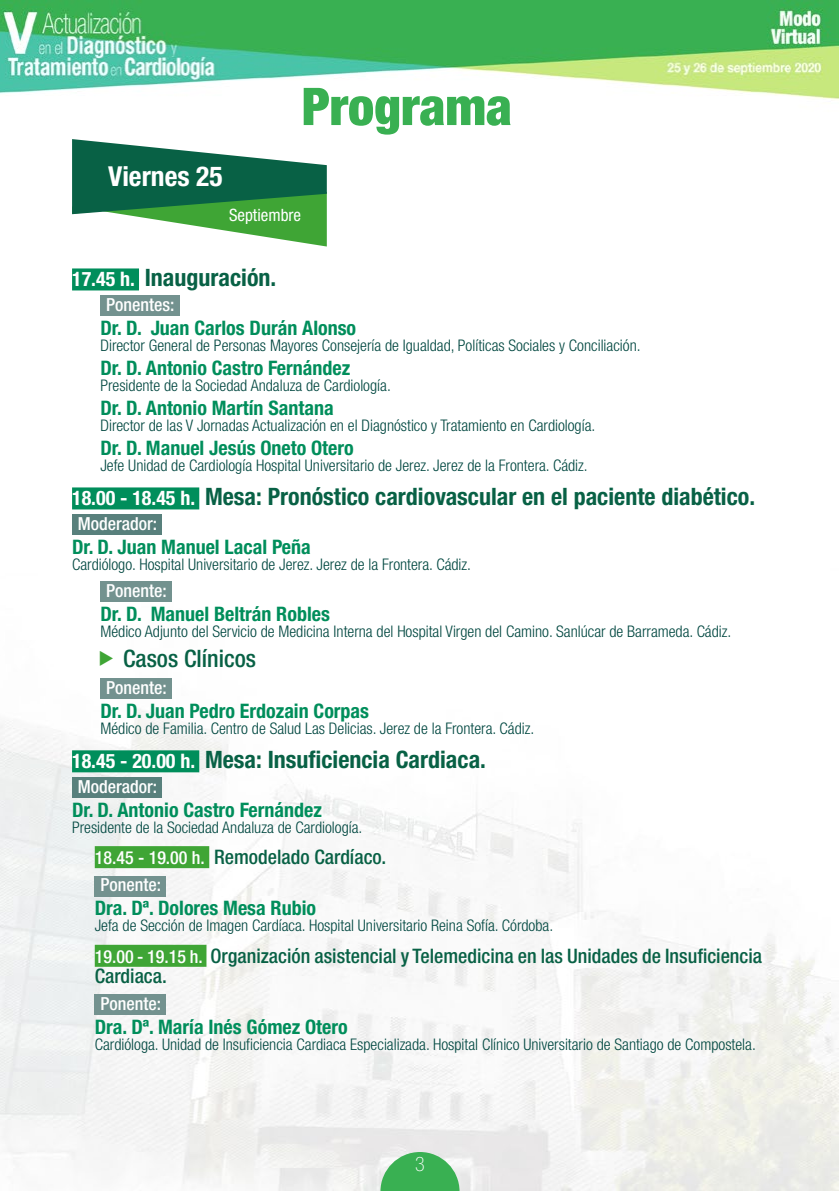
<style>
.page{position:relative;width:840px;height:1191px;background:#fff}
.page>*{position:absolute;margin:0;border:0;box-sizing:border-box;transform-origin:0 0}
.t1{font:900 condensed 52px "Helvetica Neue LT Std";color:#39b052}
.t2{font:700 condensed 27.6px "Helvetica Neue LT Std";color:#fff}
.t3{font:700 condensed 24px "Helvetica Neue LT Std";color:#086145}
.t4{font:500 condensed 24px "Helvetica Neue LT Std";color:#086145}
.t5{font:700 condensed 20px "Helvetica Neue LT Std";color:#008e5b}
.t6{font:500 condensed 20px/20px "Helvetica Neue LT Std";color:#086145}
.t7{font:100 condensed 20px "Helvetica Neue LT Std";color:#fff}
.t8{font:500 condensed 18px "Helvetica Neue LT Std";color:#fff}
.t9{font:condensed 17px "Helvetica Neue LT Std";color:#fff}
.t10{font:300 condensed 16px "Helvetica Neue LT Std";color:#004740}
.s1{font-size:20px;color:#fff}
.s2{font-size:18px;color:#fff}
</style>
<div class="page">
<img style="left:0;top:0;width:838px;height:1191px">
<svg style="left:380px;top:1152px;width:79px;height:39px;background:#60bd74"></svg>
<svg style="left:72px;top:139px;width:254px;height:107px"></svg>
<div style="left:72px;top:268px;width:67px;height:22px;background:#008e5b"></div>
<div style="left:100px;top:295px;width:79px;height:21px;background:#73928f"></div>
<div style="left:72px;top:487px;width:127px;height:22px;background:#008e5b"></div>
<div style="left:72px;top:514px;width:90px;height:21px;background:#58807c"></div>
<div style="left:100px;top:581px;width:72px;height:21px;background:#73928f"></div>
<div style="left:100px;top:678px;width:72px;height:21px;background:#73928f"></div>
<div style="left:72px;top:750px;width:127px;height:22px;background:#008e5b"></div>
<div style="left:72px;top:777px;width:90px;height:21px;background:#58807c"></div>
<div style="left:95px;top:846px;width:114px;height:22px;background:#3fa535"></div>
<div style="left:95px;top:875px;width:71px;height:21px;background:#73928f"></div>
<div style="left:95px;top:944px;width:111px;height:22px;background:#3fa535"></div>
<div style="left:95px;top:994px;width:71px;height:21px;background:#73928f"></div>
<svg style="left:100px;top:650px;width:13px;height:15px"></svg>
<h2 class="t2" style="left:108px;top:160px;width:116px">Viernes 25</h2>
<h1 class="t1" style="left:301px;top:74px;width:212px">Programa</h1>
<p class="t9" style="left:229px;top:205px;width:74px">Septiembre</p>
<h3 class="t3" style="left:72px;top:263px;width:206px"><span class="s1">17.45 h.</span> Inauguración.</h3>
<p class="t8" style="left:106px;top:294px;width:70px">Ponentes:</p>
<p class="t5" style="left:100px;top:316px;width:257px">Dr. D. Juan Carlos Durán Alonso</p>
<p class="t10" style="left:100px;top:336px;width:541px">Director General de Personas Mayores Consejería de Igualdad, Políticas Sociales y Conciliación.</p>
<p class="t5" style="left:100px;top:356px;width:251px">Dr. D. Antonio Castro Fernández</p>
<p class="t10" style="left:100px;top:376px;width:292px">Presidente de la Sociedad Andaluza de Cardiología.</p>
<p class="t5" style="left:100px;top:396px;width:234px">Dr. D. Antonio Martín Santana</p>
<p class="t10" style="left:100px;top:416px;width:496px">Director de las V Jornadas Actualización en el Diagnóstico y Tratamiento en Cardiología.</p>
<p class="t5" style="left:100px;top:436px;width:254px">Dr. D. Manuel Jesús Oneto Otero</p>
<p class="t10" style="left:100px;top:456px;width:488px">Jefe Unidad de Cardiología Hospital Universitario de Jerez. Jerez de la Frontera. Cádiz.</p>
<h3 class="t3" style="left:72px;top:482px;width:684px"><span class="s1">18.00 - 18.45 h.</span> Mesa: Pronóstico cardiovascular en el paciente diabético.</h3>
<p class="t8" style="left:78px;top:513px;width:81px">Moderador:</p>
<p class="t5" style="left:72px;top:534px;width:240px">Dr. D. Juan Manuel Lacal Peña</p>
<p class="t10" style="left:72px;top:555px;width:400px">Cardiólogo. Hospital Universitario de Jerez. Jerez de la Frontera. Cádiz.</p>
<p class="t8" style="left:106px;top:580px;width:62px">Ponente:</p>
<p class="t5" style="left:100px;top:602px;width:231px">Dr. D. Manuel Beltrán Robles</p>
<p class="t10" style="left:100px;top:622px;width:632px">Médico Adjunto del Servicio de Medicina Interna del Hospital Virgen del Camino. Sanlúcar de Barrameda. Cádiz.</p>
<h3 class="t4" style="left:123px;top:643px;width:134px">Casos Clínicos</h3>
<p class="t8" style="left:106px;top:676px;width:62px">Ponente:</p>
<p class="t5" style="left:100px;top:698px;width:270px">Dr. D. Juan Pedro Erdozain Corpas</p>
<p class="t10" style="left:100px;top:719px;width:435px">Médico de Familia. Centro de Salud Las Delicias. Jerez de la Frontera. Cádiz.</p>
<h3 class="t3" style="left:72px;top:745px;width:415px"><span class="s1">18.45 - 20.00 h.</span> Mesa: Insuficiencia Cardiaca.</h3>
<p class="t8" style="left:78px;top:775px;width:81px">Moderador:</p>
<p class="t5" style="left:72px;top:797px;width:251px">Dr. D. Antonio Castro Fernández</p>
<p class="t10" style="left:72px;top:818px;width:292px">Presidente de la Sociedad Andaluza de Cardiología.</p>
<p class="t6" style="left:95px;top:846px;width:293px"><span class="s2">18.45 - 19.00 h.</span> Remodelado Cardíaco.</p>
<p class="t8" style="left:100px;top:874px;width:62px">Ponente:</p>
<p class="t5" style="left:95px;top:896px;width:223px">Dra. Dª. Dolores Mesa Rubio</p>
<p class="t10" style="left:95px;top:916px;width:459px">Jefa de Sección de Imagen Cardíaca. Hospital Universitario Reina Sofía. Córdoba.</p>
<p class="t6" style="left:95px;top:945px;width:668px"><span class="s2">19.00 - 19.15 h.</span> Organización asistencial y Telemedicina en las Unidades de Insuficiencia<br>Cardiaca.</p>
<p class="t8" style="left:100px;top:993px;width:62px">Ponente:</p>
<p class="t5" style="left:95px;top:1014px;width:254px">Dra. Dª. María Inés Gómez Otero</p>
<p class="t10" style="left:95px;top:1035px;width:662px">Cardióloga. Unidad de Insuficiencia Cardiaca Especializada. Hospital Clínico Universitario de Santiago de Compostela.</p>
<p class="t7" style="left:415px;top:1152px;width:11px">3</p>
</div>
